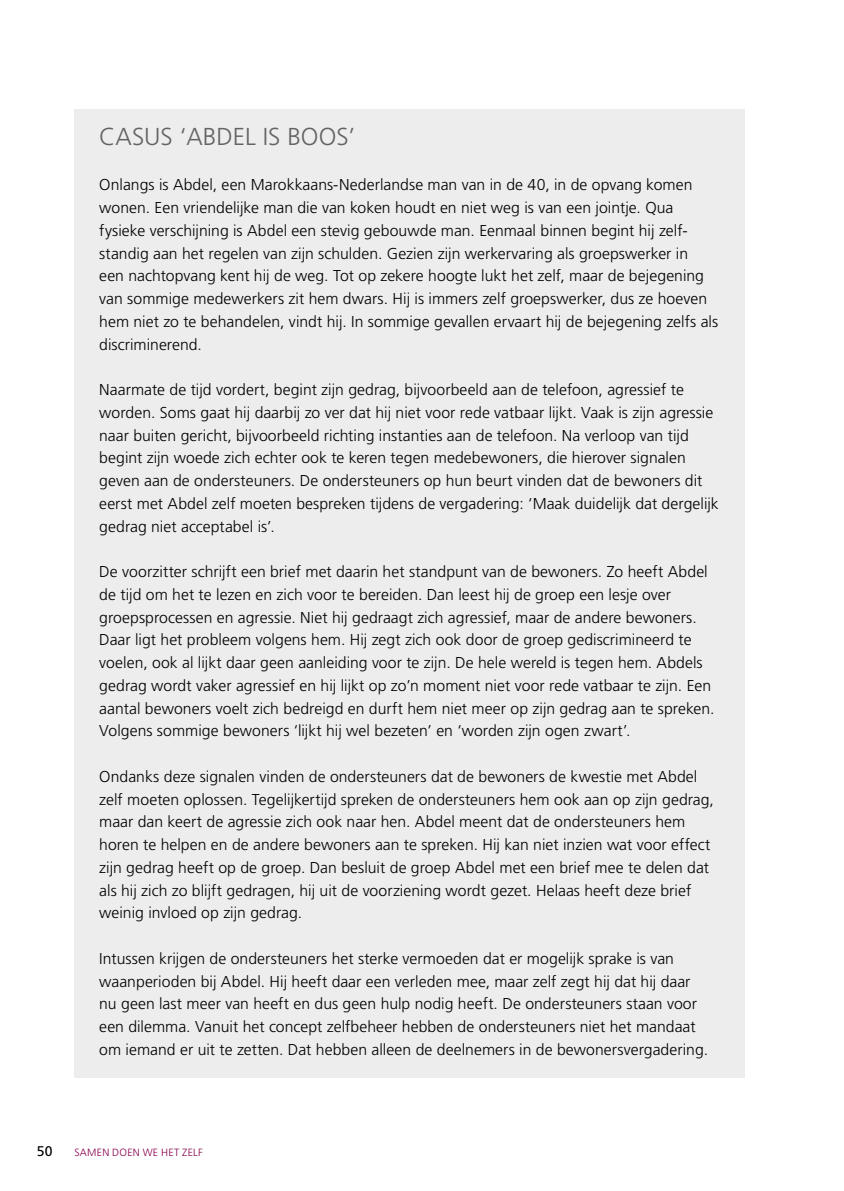
<style>
.page{position:relative;width:844px;height:1191px;background:#fff}
.page>*{position:absolute;margin:0;border:0;box-sizing:border-box;transform-origin:0 0}
.t1{font:300 24.5px "Frutiger";color:#646363}
.t2{font:300 15.75px/22.8px "Frutiger";letter-spacing:.005em;color:#000}
.t3{font:14px "Frutiger";color:#000}
.t4{font:300 10.5px "Frutiger";letter-spacing:.03em;color:#870050}
</style>
<div class="page">
<div style="left:74px;top:109px;width:670px;height:968px;background:#ededed"></div>
<h1 class="t1" style="left:99px;top:122px;width:257px">CASUS ‘ABDEL IS BOOS’</h1>
<p class="t2" style="left:99px;top:173px;width:620px">Onlangs is Abdel, een Marokkaans-Nederlandse man van in de 40, in de opvang komen wonen. Een vriendelijke man die van koken houdt en niet weg is van een jointje. Qua fysieke verschijning is Abdel een stevig gebouwde man. Eenmaal binnen begint hij zelf&shy;standig aan het regelen van zijn schulden. Gezien zijn werkervaring als groepswerker in<br>een nachtopvang kent hij de weg. Tot op zekere hoogte lukt het zelf, maar de bejegening van sommige medewerkers zit hem dwars. Hij is immers zelf groepswerker, dus ze hoeven hem niet zo te behandelen, vindt hij. In sommige gevallen ervaart hij de bejegening zelfs als discriminerend.</p>
<p class="t2" style="left:99px;top:378px;width:621px">Naarmate de tijd vordert, begint zijn gedrag, bijvoorbeeld aan de telefoon, agressief te worden. Soms gaat hij daarbij zo ver dat hij niet voor rede vatbaar lijkt. Vaak is zijn agressie naar buiten gericht, bijvoorbeeld richting instanties aan de telefoon. Na verloop van tijd begint zijn woede zich echter ook te keren tegen medebewoners, die hierover signalen geven aan de ondersteuners. De ondersteuners op hun beurt vinden dat de bewoners dit eerst met Abdel zelf moeten bespreken tijdens de vergadering: ‘Maak duidelijk dat dergelijk gedrag niet acceptabel is’.</p>
<p class="t2" style="left:99px;top:560px;width:616px">De voorzitter schrijft een brief met daarin het standpunt van de bewoners. Zo heeft Abdel de tijd om het te lezen en zich voor te bereiden. Dan leest hij de groep een lesje over groepsprocessen en agressie. Niet hij gedraagt zich agressief, maar de andere bewoners.<br>Daar ligt het probleem volgens hem. Hij zegt zich ook door de groep gediscrimineerd te voelen, ook al lijkt daar geen aanleiding voor te zijn. De hele wereld is tegen hem. Abdels gedrag wordt vaker agressief en hij lijkt op zo’n moment niet voor rede vatbaar te zijn. Een aantal bewoners voelt zich bedreigd en durft hem niet meer op zijn gedrag aan te spreken.<br>Volgens sommige bewoners ‘lijkt hij wel bezeten’ en ‘worden zijn ogen zwart’.</p>
<p class="t2" style="left:99px;top:765px;width:616px">Ondanks deze signalen vinden de ondersteuners dat de bewoners de kwestie met Abdel zelf moeten oplossen. Tegelijkertijd spreken de ondersteuners hem ook aan op zijn gedrag, maar dan keert de agressie zich ook naar hen. Abdel meent dat de ondersteuners hem horen te helpen en de andere bewoners aan te spreken. Hij kan niet inzien wat voor effect zijn gedrag heeft op de groep. Dan besluit de groep Abdel met een brief mee te delen dat als hij zich zo blijft gedragen, hij uit de voorziening wordt gezet. Helaas heeft deze brief weinig invloed op zijn gedrag.</p>
<p class="t2" style="left:99px;top:947px;width:610px">Intussen krijgen de ondersteuners het sterke vermoeden dat er mogelijk sprake is van waanperioden bij Abdel. Hij heeft daar een verleden mee, maar zelf zegt hij dat hij daar nu geen last meer van heeft en dus geen hulp nodig heeft. De ondersteuners staan voor een dilemma. Vanuit het concept zelfbeheer hebben de ondersteuners niet het mandaat om iemand er uit te zetten. Dat hebben alleen de deelnemers in de bewonersvergadering.</p>
<p class="t3" style="left:37px;top:1143px;width:17px">50</p>
<p class="t4" style="left:74px;top:1146px;width:130px">SAMEN DOEN WE HET ZELF</p>
</div>
